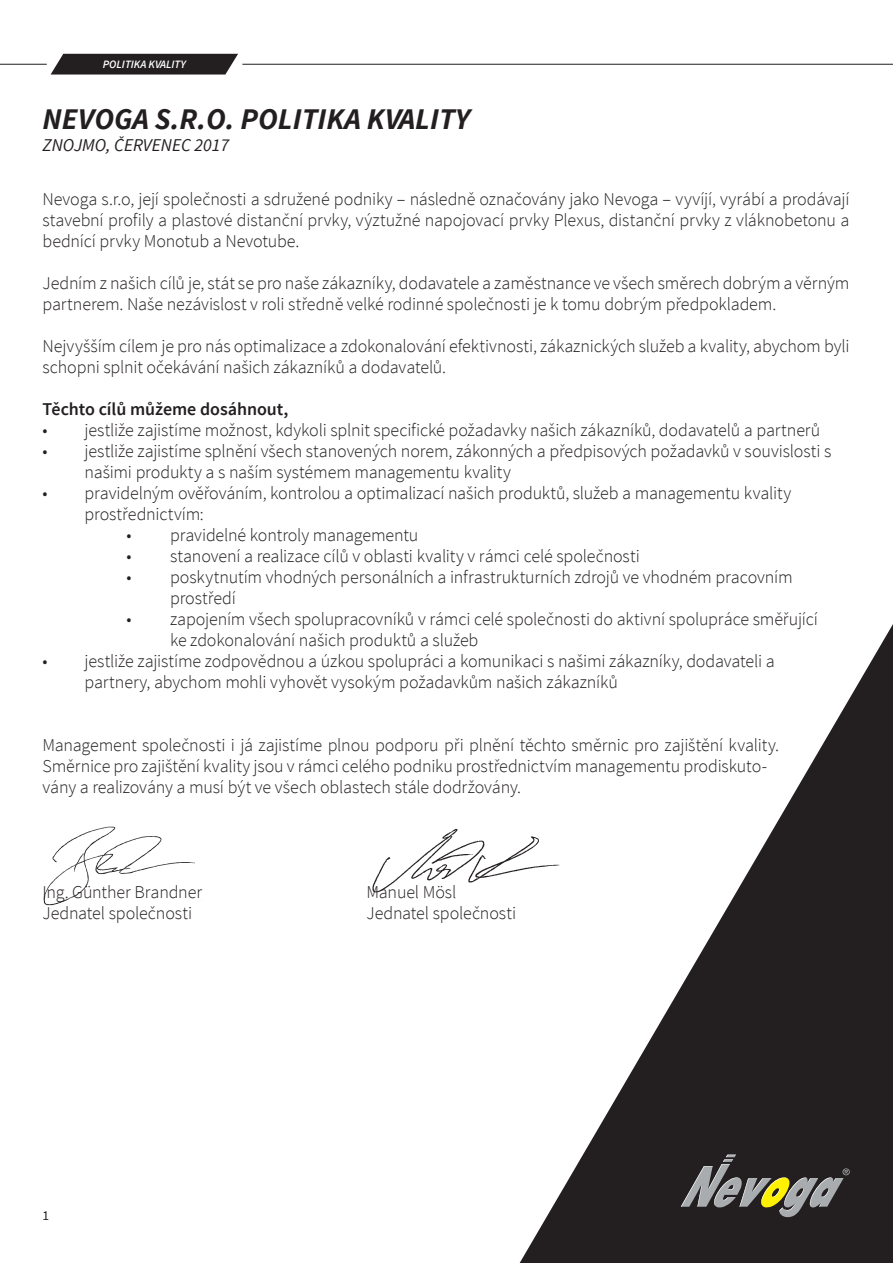
<style>
.page{position:relative;width:893px;height:1263px;background:#fff}
.page>*{position:absolute;margin:0;border:0;box-sizing:border-box;transform-origin:0 0}
.t1{font:italic 700 30px "Source Sans Pro";color:#231f20}
.Text{font:300 18px/21px "Source Sans Pro";letter-spacing:-.01em;color:#231f20}
.Text-2{font:600 18px "Source Sans Pro";letter-spacing:-.005em;color:#231f20}
.t2{font:italic 18px "Source Sans Pro";color:#231f20}
.t3{font:13.5px "Source Sans Pro";color:#231f20}
.t4{font:italic 600 11.25px "Source Sans Pro";color:#fff}
</style>
<div class="page">
<hr style="left:0;top:64px;width:47px;height:1px;background:#231f20">
<hr style="left:242px;top:64px;width:651px;height:1px;background:#231f20">
<svg style="left:519px;top:624px;width:374px;height:639px"></svg>
<svg style="left:681px;top:1155px;width:169px;height:62px;background:#56534a"></svg>
<svg style="left:51px;top:54px;width:187px;height:21px;background:#353233"></svg>
<img style="left:43px;top:826px;width:159px;height:80px">
<img style="left:372px;top:820px;width:191px;height:78px">
<p class="t4" style="left:103px;top:58px;width:85px">POLITIKA KVALITY</p>
<p class="t1" style="left:43px;top:100px;width:429px">NEVOGA S.R.O. POLITIKA KVALITY</p>
<p class="t2" style="left:43px;top:134px;width:188px">ZNOJMO, ČERVENEC 2017</p>
<p class="Text" style="left:43px;top:188px;width:808px;text-align:justify">Nevoga s.r.o, její společnosti a sdružené podniky – následně označovány jako Nevoga – vyvíjí, vyrábí a prodávají stavební profily a plastové distanční prvky, výztužné napojovací prvky Plexus, distanční prvky z vláknobetonu a bednící prvky Monotub a Nevotube.</p>
<p class="Text" style="left:43px;top:272px;width:808px">Jedním z našich cílů je, stát se pro naše zákazníky, dodavatele a zaměstnance ve všech směrech dobrým a věrným partnerem. Naše nezávislost v roli středně velké rodinné společnosti je k tomu dobrým předpokladem.</p>
<p class="Text" style="left:43px;top:335px;width:808px">Nejvyšším cílem je pro nás optimalizace a zdokonalování efektivnosti, zákaznických služeb a kvality, abychom byli schopni splnit očekávání našich zákazníků a dodavatelů.</p>
<p class="Text-2" style="left:43px;top:398px;width:247px">Těchto cílů můžeme dosáhnout,</p>
<p class="Text" style="left:43px;top:419px;width:779px">• jestliže zajistíme možnost, kdykoli splnit specifické požadavky našich zákazníků, dodavatelů a partnerů</p>
<p class="Text" style="left:43px;top:440px;width:790px">• jestliže zajistíme splnění všech stanovených norem, zákonných a předpisových požadavků v souvislosti s</p>
<p class="Text" style="left:85px;top:461px;width:428px">našimi produkty a s naším systémem managementu kvality</p>
<p class="Text" style="left:43px;top:482px;width:750px">• pravidelným ověřováním, kontrolou a optimalizací našich produktů, služeb a managementu kvality</p>
<p class="Text" style="left:85px;top:503px;width:121px">prostřednictvím:</p>
<p class="Text" style="left:127px;top:524px;width:293px">• pravidelné kontroly managementu</p>
<p class="Text" style="left:127px;top:545px;width:515px">• stanovení a realizace cílů v oblasti kvality v rámci celé společnosti</p>
<p class="Text" style="left:127px;top:566px;width:668px">• poskytnutím vhodných personálních a infrastrukturních zdrojů ve vhodném pracovním</p>
<p class="Text" style="left:170px;top:587px;width:67px">prostředí</p>
<p class="Text" style="left:127px;top:608px;width:693px">• zapojením všech spolupracovníků v rámci celé společnosti do aktivní spolupráce směřující</p>
<p class="Text" style="left:170px;top:629px;width:310px">ke zdokonalování našich produktů a služeb</p>
<p class="Text" style="left:43px;top:650px;width:734px">• jestliže zajistíme zodpovědnou a úzkou spolupráci a komunikaci s našimi zákazníky, dodavateli a</p>
<p class="Text" style="left:85px;top:671px;width:535px">partnery, abychom mohli vyhovět vysokým požadavkům našich zákazníků</p>
<p class="Text" style="left:43px;top:734px;width:738px">Management společnosti i já zajistíme plnou podporu při plnění těchto směrnic pro zajištění kvality.<br>Směrnice pro zajištění kvality jsou v rámci celého podniku prostřednictvím managementu prodiskuto&shy;vány a realizovány a musí být ve všech oblastech stále dodržovány.</p>
<p class="Text" style="left:43px;top:881px;width:161px">Ing. Günther Brandner</p>
<p class="Text" style="left:367px;top:881px;width:91px">Manuel Mösl</p>
<p class="Text" style="left:43px;top:902px;width:151px">Jednatel společnosti</p>
<p class="Text" style="left:367px;top:902px;width:151px">Jednatel společnosti</p>
<p class="t3" style="left:43px;top:1207px;width:8px">1</p>
</div>
